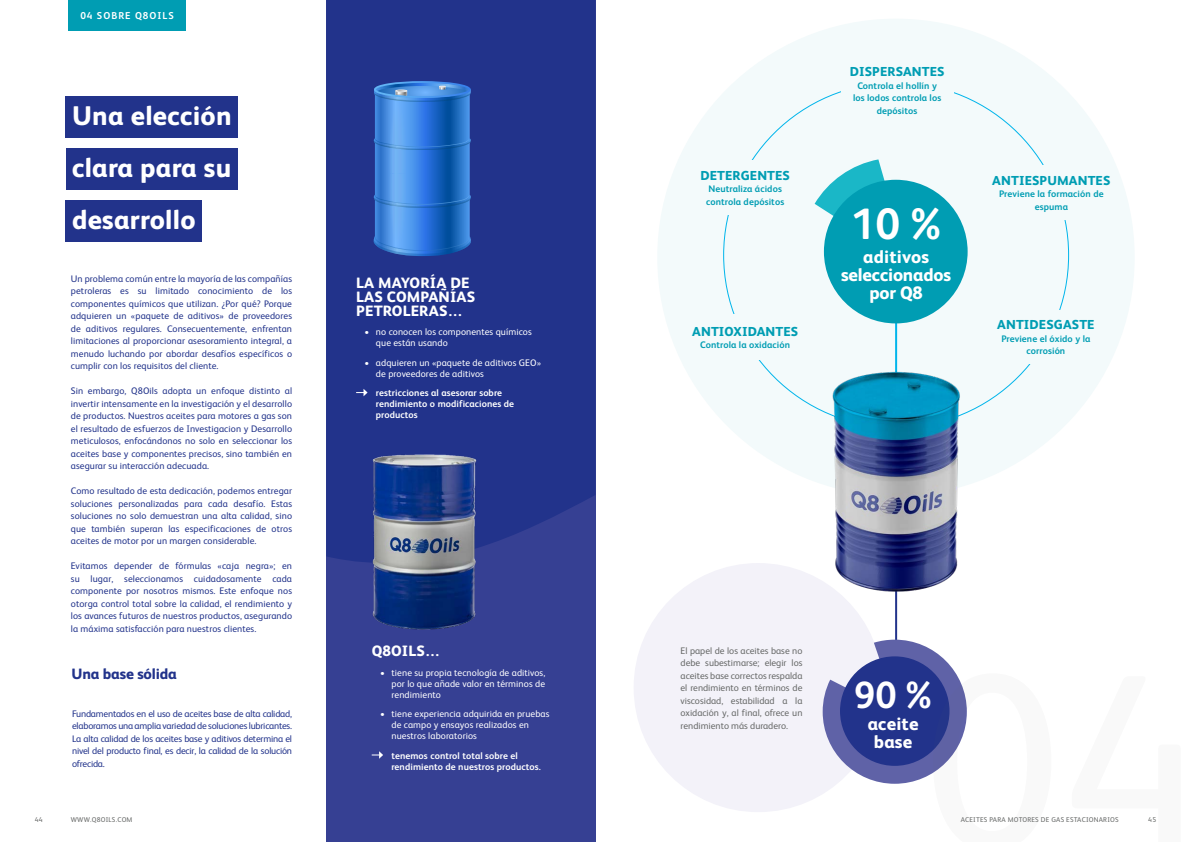
<style>
.page{position:relative;width:1191px;height:842px;background:#fff}
.page>*{position:absolute;margin:0;border:0;box-sizing:border-box;transform-origin:0 0}
.t1{font:700 44px "FS Albert";color:#fff}
.t2{font:700 37.8px "FS Albert";color:#fff}
.t3{font:800 27px/52px "FS Albert";letter-spacing:.01em;color:#fff;text-align:justify}
.t4{font:800 18px/18px "FS Albert";letter-spacing:-.01em;color:#fff;text-align:center}
.t5{font:800 18px/18px "FS Albert";letter-spacing:.01em;color:#fff;text-align:center}
.t6{font:800 15px/14px "FS Albert";letter-spacing:.01em;color:#fff}
.t7{font:800 15px "FS Albert";letter-spacing:-.01em;color:#22338b}
.t8{font:800 13px "FS Albert";letter-spacing:.01em;color:#009db3}
.t9{font:700 10px "FS Albert";letter-spacing:.1em;color:#fff}
.t10{font:9.5px/12.5px "FS Albert";letter-spacing:.01em;color:#22338b;text-align:justify}
.t11{font:9.5px/11px "FS Albert";letter-spacing:.01em;color:#fff}
.t12{font:9.5px/12.5px "FS Albert";color:#676968;text-align:justify}
.t13{font:700 9.5px/12.5px "FS Albert";letter-spacing:.01em;color:#009db3;text-align:center}
.t14{font:700 9.5px/11px "FS Albert";letter-spacing:.01em;color:#fff}
.t15{font:7px "FS Albert";letter-spacing:.03em;color:#676968}
</style>
<div class="page">
<div style="left:657px;top:19px;width:477px;height:477px;background:#f3fafb;border-radius:50%"></div>
<div style="left:633px;top:563px;width:249px;height:249px;background:#f3f2f9;border-radius:50%"></div>
<hr style="left:895px;top:577px;width:2px;height:88px;background:#22338b">
<svg style="left:822px;top:640px;width:144px;height:144px"></svg>
<hr style="left:895px;top:315px;width:2px;height:106px;background:#00b5eb">
<svg style="left:814px;top:159px;width:73px;height:74px"></svg>
<div style="left:824px;top:180px;width:143px;height:143px;background:#009db3;border-radius:50%"></div>
<div style="left:840px;top:656px;width:109px;height:110px;background:#22338b;border-radius:50%"></div>
<div style="left:66px;top:96px;width:172px;height:42px;background:#22338b"></div>
<div style="left:66px;top:148px;width:171px;height:42px;background:#22338b"></div>
<div style="left:66px;top:200px;width:136px;height:42px;background:#22338b"></div>
<img style="left:816px;top:364px;width:157px;height:235px">
<div style="left:326px;top:0;width:269px;height:842px;background:#364093"></div>
<div style="left:326px;top:0;width:269px;height:561px;background:#22338b"></div>
<svg style="left:356px;top:389px;width:11px;height:7px"></svg>
<svg style="left:372px;top:751px;width:11px;height:8px"></svg>
<svg style="left:373px;top:81px;width:98px;height:175px;background:#377cd1"></svg>
<img style="left:354px;top:438px;width:142px;height:192px">
<div style="left:69px;top:0;width:117px;height:30px;background:#009db3"></div>
<p class="t9" style="left:80px;top:10px;width:95px">04 SOBRE Q8OILS</p>
<h3 class="t3" style="left:72px;top:89px;width:161px">Una elección clara para su desarrollo</h3>
<p class="t10" style="left:71px;top:272px;width:223px">Un problema común entre la mayoría de las compañías petroleras es su limitado conocimiento de los componentes químicos que utilizan. ¿Por qué? Porque adquieren un «paquete de aditivos» de proveedores de aditivos regulares. Consecuentemente, enfrentan limitaciones al proporcionar asesoramiento integral, a menudo luchando por abordar desafíos específicos o cumplir con los requisitos del cliente.</p>
<p class="t10" style="left:71px;top:384px;width:223px">Sin embargo, Q8Oils adopta un enfoque distinto al invertir intensamente en la investigación y el desarrollo de productos. Nuestros aceites para motores a gas son el resultado de esfuerzos de Investigacion y Desarrollo meticulosos, enfocándonos no solo en seleccionar los aceites base y componentes precisos, sino también en asegurar su interacción adecuada.</p>
<p class="t10" style="left:71px;top:484px;width:223px">Como resultado de esta dedicación, podemos entregar soluciones personalizadas para cada desafío. Estas soluciones no solo demuestran una alta calidad, sino que también superan las especificaciones de otros aceites de motor por un margen considerable.</p>
<p class="t10" style="left:71px;top:559px;width:223px">Evitamos depender de fórmulas «caja negra»; en su lugar, seleccionamos cuidadosamente cada componente por nosotros mismos. Este enfoque nos otorga control total sobre la calidad, el rendimiento y los avances futuros de nuestros productos, asegurando la máxima satisfacción para nuestros clientes.</p>
<h3 class="t7" style="left:71px;top:665px;width:107px">Una base sólida</h3>
<p class="t10" style="left:72px;top:707px;width:221px">Fundamentados en el uso de aceites base de alta calidad, elaboramos una amplia variedad de soluciones lubricantes.<br>La alta calidad de los aceites base y aditivos determina el nivel del producto final, es decir, la calidad de la solución ofrecida.</p>
<h3 class="t6" style="left:356px;top:275px;width:121px">LA MAYORÍA DE<br>LAS COMPAÑÍAS<br>PETROLERAS…</h3>
<p class="t11" style="left:376px;top:326px;width:157px;text-indent:-11px">• no conocen los componentes químicos que están usando</p>
<p class="t11" style="left:376px;top:357px;width:167px;text-indent:-11px">• adquieren un «paquete de aditivos GEO» de proveedores de aditivos</p>
<p class="t14" style="left:376px;top:387px;width:140px">restricciones al asesorar sobre rendimiento o modificaciones de productos</p>
<h3 class="t6" style="left:372px;top:644px;width:70px">Q8OILS…</h3>
<p class="t11" style="left:391px;top:667px;width:155px;text-align:justify;text-indent:-11px">• tiene su propia tecnología de aditivos, por lo que añade valor en términos de rendimiento</p>
<p class="t11" style="left:391px;top:708px;width:159px;text-indent:-11px">• tiene experiencia adquirida en pruebas de campo y ensayos realizados en nuestros laboratorios</p>
<p class="t14" style="left:391px;top:750px;width:151px">tenemos control total sobre el rendimiento de nuestros productos.</p>
<h3 class="t8" style="left:700px;top:168px;width:91px">DETERGENTES</h3>
<p class="t13" style="left:706px;top:183px;width:80px;text-align:left">Neutraliza ácidos controla depósitos</p>
<h3 class="t8" style="left:692px;top:323px;width:107px">ANTIOXIDANTES</h3>
<p class="t13" style="left:700px;top:338px;width:91px">Controla la oxidación</p>
<h3 class="t8" style="left:849px;top:64px;width:96px">DISPERSANTES</h3>
<p class="t13" style="left:853px;top:79px;width:90px">Controla el hollín y los lodos controla los depósitos</p>
<h1 class="t1" style="left:850px;top:198px;width:91px">10 %</h1>
<h3 class="t4" style="left:841px;top:248px;width:111px">aditivos seleccionados por Q8</h3>
<h3 class="t8" style="left:992px;top:173px;width:120px">ANTIESPUMANTES</h3>
<p class="t13" style="left:999px;top:188px;width:106px">Previene la formación de espuma</p>
<h3 class="t8" style="left:997px;top:317px;width:99px">ANTIDESGASTE</h3>
<p class="t13" style="left:1001px;top:332px;width:91px">Previene el óxido y la corrosión</p>
<p class="t12" style="left:680px;top:644px;width:123px">El papel de los aceites base no debe subestimarse; elegir los aceites base correctos respalda el rendimiento en términos de viscosidad, estabilidad a la oxidación y, al final, ofrece un rendimiento más duradero.</p>
<h2 class="t2" style="left:854px;top:673px;width:79px">90 %</h2>
<h3 class="t5" style="left:867px;top:714px;width:52px">aceite base</h3>
<p class="t15" style="left:35px;top:815px;width:9px">44</p>
<p class="t15" style="left:71px;top:815px;width:63px">WWW.Q8OILS.COM</p>
<p class="t15" style="left:960px;top:815px;width:159px">ACEITES PARA MOTORES DE GAS ESTACIONARIOS</p>
<p class="t15" style="left:1148px;top:815px;width:9px">45</p>
</div>
